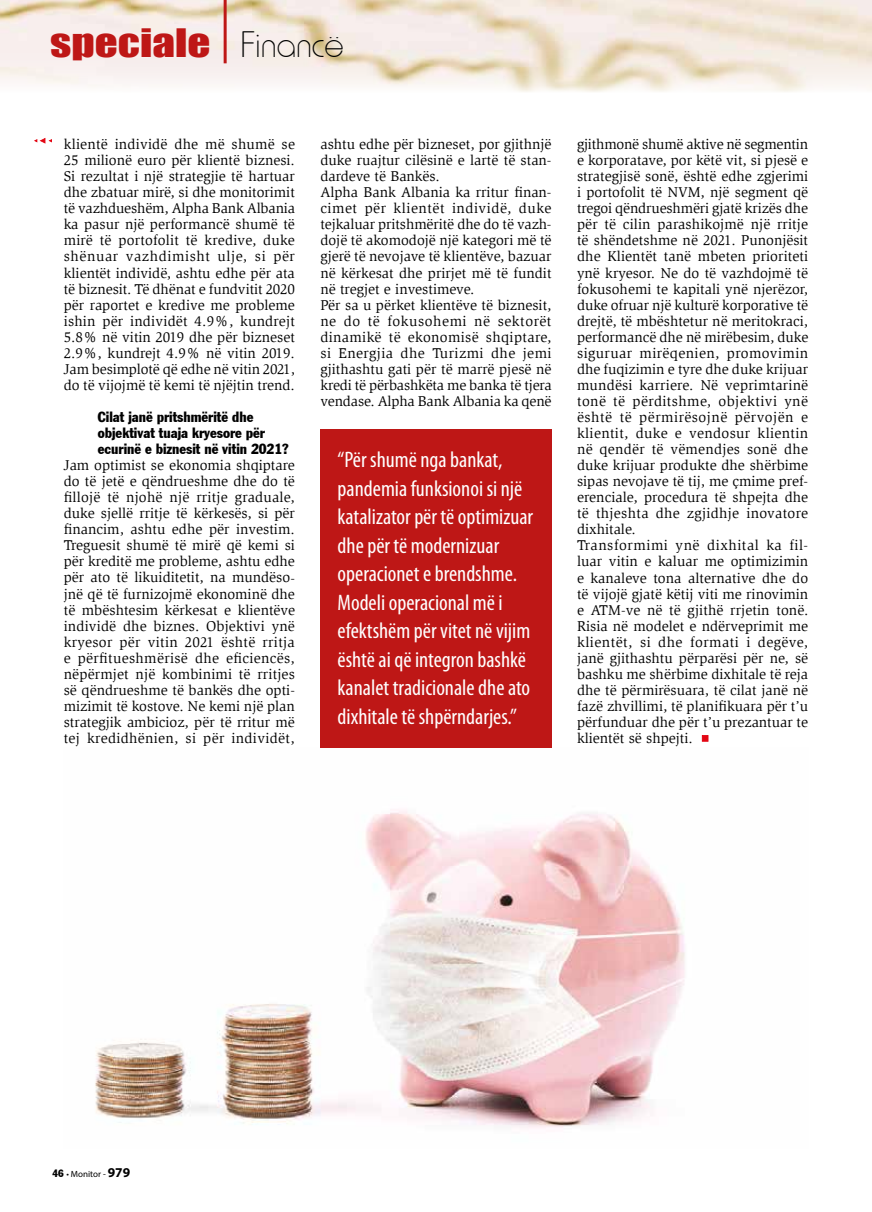
<style>
.page{position:relative;width:872px;height:1212px;background:#fff}
.page>*{position:absolute;margin:0;border:0;box-sizing:border-box;transform-origin:0 0}
.t1{font:36px "Impact";color:#be1716;scale:1.25 1}
.t2{font:condensed 22.5px/28.5px "Myriad Pro";color:#fff}
.t3{font:14.55px/16px "Slimbach Std";color:#000;text-align:justify}
.t4{font:14.55px/16px "Franklin Gothic Condensed";color:#000}
.t5{font:9px "Myriad Pro";color:#000}
.s1{font-family:"Hammer";font-weight:100;font-size:37.5px;color:#000}
.s2{font-family:"Franklin Gothic Condensed";font-size:10.5px}
.s3{font-weight:700;font-size:13.5px}
</style>
<div class="page">
<img style="left:95px;top:747px;width:590px;height:381px">
<img style="left:1px;top:0;width:871px;height:92px">
<hr style="left:224px;top:0;width:3px;height:63px;background:#be1716">
<svg style="left:34px;top:139px;width:18px;height:4px"></svg>
<svg style="left:702px;top:735px;width:6px;height:6px"></svg>
<div style="left:320px;top:429px;width:231px;height:318px;background:#be1716"></div>
<h1 class="t1" style="left:50px;top:15px;width:236px">speciale <span class="s1">Financë</span></h1>
<p class="t3" style="left:64px;top:136px;width:233px">klientë individë dhe më shumë se 25 milionë euro për klientë biznesi.<br>Si rezultat i një strategjie të hartuar dhe zbatuar mirë, si dhe monitorimit të vazhdueshëm, Alpha Bank Albania ka pasur një performancë shumë të mirë të portofolit të kredive, duke shënuar vazhdimisht ulje, si për klientët individë, ashtu edhe për ata të biznesit. Të dhënat e fundvitit 2020 për raportet e kredive me probleme ishin për individët 4.9%, kundrejt 5.8% në vitin 2019 dhe për bizneset 2.9%, kundrejt 4.9% në vitin 2019.<br>Jam besimplotë që edhe në vitin 2021, do të vijojmë të kemi të njëjtin trend.</p>
<p class="t4" style="left:98px;top:408px;width:192px">Cilat janë pritshmëritë dhe objektivat tuaja kryesore për ecurinë e biznesit në vitin 2021?</p>
<p class="t3" style="left:64px;top:457px;width:233px">Jam optimist se ekonomia shqiptare do të jetë e qëndrueshme dhe do të fillojë të njohë një rritje graduale, duke sjellë rritje të kërkesës, si për financim, ashtu edhe për investim.<br>Treguesit shumë të mirë që kemi si për kreditë me probleme, ashtu edhe për ato të likuiditetit, na mundëso&shy;jnë që të furnizojmë ekonominë dhe të mbështesim kërkesat e klientëve individë dhe biznes. Objektivi ynë kryesor për vitin 2021 është rritja e përfitueshmërisë dhe eficiencës, nëpërmjet një kombinimi të rritjes së qëndrueshme të bankës dhe opti&shy;mizimit të kostove. Ne kemi një plan strategjik ambicioz, për të rritur më tej kredidhënien, si për individët,</p>
<p class="t3" style="left:320px;top:136px;width:233px;text-align:left">ashtu edhe për bizneset, por gjithnjë duke ruajtur cilësinë e lartë të stan&shy;dardeve të Bankës.<br>Alpha Bank Albania ka rritur finan&shy;cimet për klientët individë, duke tejkaluar pritshmëritë dhe do të vazh&shy;dojë të akomodojë një kategori më të gjerë të nevojave të klientëve, bazuar në kërkesat dhe prirjet më të fundit në tregjet e investimeve.<br>Për sa u përket klientëve të biznesit, ne do të fokusohemi në sektorët dinamikë të ekonomisë shqiptare, si Energjia dhe Turizmi dhe jemi gjithashtu gati për të marrë pjesë në kredi të përbashkëta me banka të tjera vendase. Alpha Bank Albania ka qenë</p>
<p class="t3" style="left:577px;top:136px;width:233px;text-align:left">gjithmonë shumë aktive në segmentin e korporatave, por këtë vit, si pjesë e strategjisë sonë, është edhe zgjerimi i portofolit të NVM, një segment që tregoi qëndrueshmëri gjatë krizës dhe për të cilin parashikojmë një rritje të shëndetshme në 2021. Punonjësit dhe Klientët tanë mbeten prioriteti ynë kryesor. Ne do të vazhdojmë të fokusohemi te kapitali ynë njerëzor, duke ofruar një kulturë korporative të drejtë, të mbështetur në meritokraci, performancë dhe në mirëbesim, duke siguruar mirëqenien, promovimin dhe fuqizimin e tyre dhe duke krijuar mundësi karriere. Në veprimtarinë tonë të përditshme, objektivi ynë është të përmirësojnë përvojën e klientit, duke e vendosur klientin në qendër të vëmendjes sonë dhe duke krijuar produkte dhe shërbime sipas nevojave të tij, me çmime pref&shy;erenciale, procedura të shpejta dhe të thjeshta dhe zgjidhje inovatore dixhitale.<br>Transformimi ynë dixhital ka fil&shy;luar vitin e kaluar me optimizimin e kanaleve tona alternative dhe do të vijojë gjatë këtij viti me rinovimin e ATM-ve në të gjithë rrjetin tonë.<br>Risia në modelet e ndërveprimit me klientët, si dhe formati i degëve, janë gjithashtu përparësi për ne, së bashku me shërbime dixhitale të reja dhe të përmirësuara, të cilat janë në fazë zhvillimi, të planifikuara për t’u përfunduar dhe për t’u prezantuar te klientët së shpejti.</p>
<p class="t2" style="left:337px;top:445px;width:197px">“Për shumë nga bankat, pandemia funksionoi si një katalizator për të optimizuar dhe për të modernizuar operacionet e brendshme.<br>Modeli operacional më i efektshëm për vitet në vijim është ai që integron bashkë kanalet tradicionale dhe ato dixhitale të shpërndarjes.”</p>
<p class="t5" style="left:52px;top:1169px;width:79px"><span class="s2">46</span> • Monitor - <span class="s3">979</span></p>
</div>
